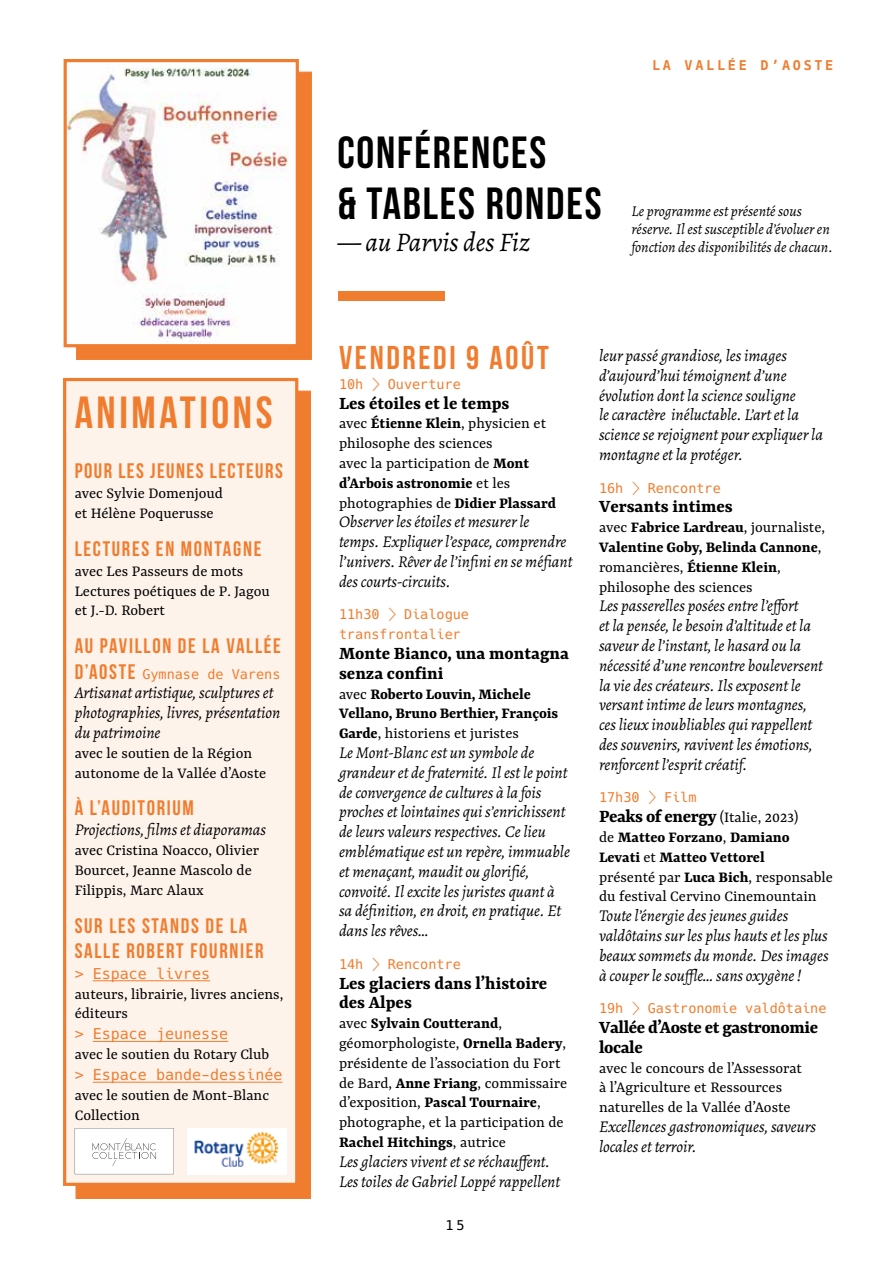
<style>
.page{position:relative;width:893px;height:1263px;background:#fff}
.page>*{position:absolute;margin:0;border:0;box-sizing:border-box;transform-origin:0 0}
.t1{font:45px/51px "Bebas Neue";letter-spacing:.04em;color:#000}
.t2{font:45px "Bebas Neue";letter-spacing:.08em;color:#f07d2f}
.t3{font:33px "Bebas Neue";letter-spacing:.08em;color:#f07d2f}
.t4{font:italic 27px "Alegreya";color:#000}
.t5{font:21px/25.2px "Bebas Neue";letter-spacing:.08em;color:#f07d2f}
.t6{font:700 19.5px/19.8px "Yrsa";color:#000}
.t7{font:700 19.5px/19.8px "Yrsa";letter-spacing:-.02em;color:#000}
.t8{font:italic 16.5px/19.8px "Alegreya";color:#000}
.t9{font:16.5px/19.8px "Yrsa";color:#000}
.t10{font:700 16.5px/19.8px "Yrsa";letter-spacing:-.005em;color:#000}
.t11{font:italic 15px/18px "Alegreya";color:#000}
.t12{font:15px "Hack";color:#f07d2f}
.t13{font:13.5px/19.8px "Hack";color:#f07d2f}
.t14{font:700 13.5px "Hack";letter-spacing:.2em;color:#f07d2f}
.t15{font:13.5px "Hack";color:#000}
.s1{font-family:"Bebas Neue";font-size:21px}
.s2{font-style:italic}
.s3{font-weight:700}
.s4{font-weight:400}
.s5{font-weight:400;font-size:16.5px}
</style>
<div class="page">
<div style="left:338px;top:291px;width:106px;height:10px;background:#f07d2f"></div>
<div style="left:76px;top:391px;width:235px;height:808px;background:#f07d2f"></div>
<div style="left:65px;top:379px;width:232px;height:805px;background:#fef3eb"></div>
<hr style="left:93px;top:980px;width:117px;height:1px;background:#f07d2f">
<hr style="left:93px;top:1041px;width:135px;height:1px;background:#f07d2f">
<hr style="left:93px;top:1082px;width:189px;height:1px;background:#f07d2f">
<div style="left:63px;top:378px;width:235px;height:808px;border:3px solid #f07d2f"></div>
<div style="left:76px;top:72px;width:236px;height:288px;background:#f07d2f"></div>
<img style="left:68px;top:67px;width:227px;height:276px">
<div style="left:64px;top:59px;width:235px;height:288px;border:3px solid #f07d2f"></div>
<svg style="left:75px;top:1128px;width:99px;height:46px;background:#f6f6f6"></svg>
<div style="left:188px;top:1128px;width:99px;height:46px;background:#fff"></div>
<img style="left:194px;top:1131px;width:85px;height:35px">
<h1 class="t2" style="left:75px;top:387px;width:199px">ANIMATIONS</h1>
<p class="t5" style="left:75px;top:458px;width:210px">POUR LES JEUNES LECTEURS</p>
<p class="t9" style="left:75px;top:484px;width:150px">avec Sylvie Domenjoud et Hélène Poquerusse</p>
<p class="t5" style="left:75px;top:536px;width:188px">LECTURES EN MONTAGNE</p>
<p class="t9" style="left:75px;top:562px;width:197px">avec Les Passeurs de mots<br>Lectures poétiques de P. Jagou et J.-D. Robert</p>
<p class="t5" style="left:75px;top:633px;width:208px">AU PAVILLON DE LA VALLÉE</p>
<p class="t13" style="left:75px;top:664px;width:207px"><span class="s1">D’AOSTE</span> Gymnase de Varens</p>
<p class="t8" style="left:75px;top:682px;width:207px">Artisanat artistique, sculptures et photographies, livres, présentation du patrimoine</p>
<p class="t9" style="left:75px;top:744px;width:193px">avec le soutien de la Région autonome de la Vallée d’Aoste</p>
<p class="t5" style="left:75px;top:795px;width:121px">À L’AUDITORIUM</p>
<p class="t8" style="left:75px;top:819px;width:193px">Projections, films et diaporamas</p>
<p class="t9" style="left:75px;top:841px;width:186px">avec Cristina Noacco, Olivier<br>Bourcet, Jeanne Mascolo de<br>Filippis, Marc Alaux</p>
<p class="t5" style="left:75px;top:912px;width:190px">SUR LES STANDS DE LA<br>SALLE ROBERT FOURNIER</p>
<p class="t12" style="left:75px;top:964px;width:137px"><span class="s2">&gt;</span> Espace livres</p>
<p class="t9" style="left:75px;top:985px;width:210px">auteurs, librairie, livres anciens, éditeurs</p>
<p class="t12" style="left:75px;top:1025px;width:155px">&gt; Espace jeunesse</p>
<p class="t9" style="left:75px;top:1045px;width:196px">avec le soutien du Rotary Club</p>
<p class="t12" style="left:75px;top:1065px;width:209px">&gt; Espace bande-dessinée</p>
<p class="t9" style="left:75px;top:1086px;width:196px">avec le soutien de Mont-Blanc<br>Collection</p>
<h1 class="t1" style="left:337px;top:126px;width:266px">CONFÉRENCES<br>&amp; TABLES RONDES</h1>
<h3 class="t4" style="left:337px;top:224px;width:194px">— au Parvis des Fiz</h3>
<p class="t14" style="left:652px;top:57px;width:183px">LA VALLÉE D’AOSTE</p>
<p class="t11" style="left:632px;top:202px;width:203px">Le programme est présenté sous réserve. Il est susceptible d’évoluer en fonction des disponibilités de chacun.</p>
<h2 class="t3" style="left:339px;top:339px;width:211px">VENDREDI 9 AOÛT</h2>
<p class="t13" style="left:339px;top:374px;width:26px">10h</p>
<p class="t13" style="left:388px;top:374px;width:75px">Ouverture</p>
<p class="t6" style="left:339px;top:394px;width:172px">Les étoiles et le temps</p>
<p class="t9" style="left:339px;top:414px;width:219px">avec <span class="s3">Étienne Klein</span>, physicien et philosophe des sciences<br>avec la participation de <span class="s3">Mont d’Arbois astronomie</span> et les photographies de <span class="s3">Didier Plassard</span></p>
<p class="t8" style="left:339px;top:512px;width:235px">Observer les étoiles et mesurer le temps. Expliquer l’espace, comprendre l’univers. Rêver de l’infini en se méfiant des courts-circuits.</p>
<p class="t13" style="left:339px;top:605px;width:42px">11h30</p>
<p class="t13" style="left:339px;top:605px;width:132px;text-indent:65px">Dialogue transfrontalier</p>
<p class="t6" style="left:339px;top:644px;width:231px">Monte Bianco, una montagna senza confini</p>
<p class="t10" style="left:339px;top:684px;width:221px"><span class="s4">avec</span> Roberto Louvin, Michele<br>Vellano, Bruno Berthier, François<br>Garde<span class="s4">, historiens et juristes</span></p>
<p class="t8" style="left:339px;top:742px;width:232px">Le Mont-Blanc est un symbole de grandeur et de fraternité. Il est le point de convergence de cultures à la fois proches et lointaines qui s’enrichissent de leurs valeurs respectives. Ce lieu emblématique est un repère, immuable et menaçant, maudit ou glorifié, convoité. Il excite les juristes quant à sa définition, en droit, en pratique. Et dans les rêves…</p>
<p class="t13" style="left:339px;top:954px;width:26px">14h</p>
<p class="t13" style="left:388px;top:954px;width:75px">Rencontre</p>
<p class="t6" style="left:339px;top:974px;width:210px">Les glaciers dans l’histoire des Alpes</p>
<p class="t9" style="left:339px;top:1014px;width:230px">avec <span class="s3">Sylvain Coutterand</span>, géomorphologiste, <span class="s3">Ornella Badery</span>, présidente de l’association du Fort de Bard, <span class="s3">Anne Friang</span>, commissaire d’exposition, <span class="s3">Pascal Tournaire</span>, photographe, et la participation de <span class="s3">Rachel Hitchings</span>, autrice</p>
<p class="t8" style="left:339px;top:1151px;width:223px">Les glaciers vivent et se réchauffent.<br>Les toiles de Gabriel Loppé rappellent</p>
<p class="t15" style="left:445px;top:1216px;width:20px">15</p>
<p class="t8" style="left:599px;top:345px;width:225px">leur passé grandiose, les images d’aujourd’hui témoignent d’une évolution dont la science souligne<br>le caractère inéluctable. L’art et la science se rejoignent pour expliquer la montagne et la protéger.</p>
<p class="t13" style="left:599px;top:478px;width:26px">16h</p>
<p class="t13" style="left:648px;top:478px;width:75px">Rencontre</p>
<p class="t6" style="left:599px;top:497px;width:135px">Versants intimes</p>
<p class="t10" style="left:599px;top:518px;width:228px"><span class="s4">avec</span> Fabrice Lardreau<span class="s4">, journaliste,<br></span>Valentine Goby, Belinda Cannone<span class="s4">, romancières,</span> Étienne Klein<span class="s4">, philosophe des sciences</span></p>
<p class="t8" style="left:599px;top:596px;width:225px">Les passerelles posées entre l’effort<br>et la pensée, le besoin d’altitude et la saveur de l’instant, le hasard ou la nécessité d’une rencontre bouleversent la vie des créateurs. Ils exposent le versant intime de leurs montagnes, ces lieux inoubliables qui rappellent des souvenirs, ravivent les émotions, renforcent l’esprit créatif.</p>
<p class="t13" style="left:599px;top:788px;width:42px">17h30</p>
<p class="t13" style="left:664px;top:788px;width:34px">Film</p>
<p class="t7" style="left:599px;top:807px;width:201px">Peaks of energy <span class="s5">(Italie, 2023)</span></p>
<p class="t9" style="left:599px;top:828px;width:235px">de <span class="s3">Matteo Forzano</span>, <span class="s3">Damiano<br>Levati</span> et <span class="s3">Matteo Vettorel<br></span>présenté par <span class="s3">Luca Bich</span>, responsable du festival Cervino Cinemountain</p>
<p class="t8" style="left:599px;top:905px;width:231px">Toute l’énergie des jeunes guides valdôtains sur les plus hauts et les plus beaux sommets du monde. Des images à couper le souffle… sans oxygène !</p>
<p class="t13" style="left:599px;top:998px;width:26px">19h</p>
<p class="t13" style="left:648px;top:998px;width:180px">Gastronomie valdôtaine</p>
<p class="t7" style="left:599px;top:1018px;width:221px">Vallée d’Aoste et gastronomie locale</p>
<p class="t9" style="left:599px;top:1059px;width:205px">avec le concours de l’Assessorat à l’Agriculture et Ressources naturelles de la Vallée d’Aoste</p>
<p class="t8" style="left:599px;top:1116px;width:219px">Excellences gastronomiques, saveurs locales et terroir.</p>
</div>
